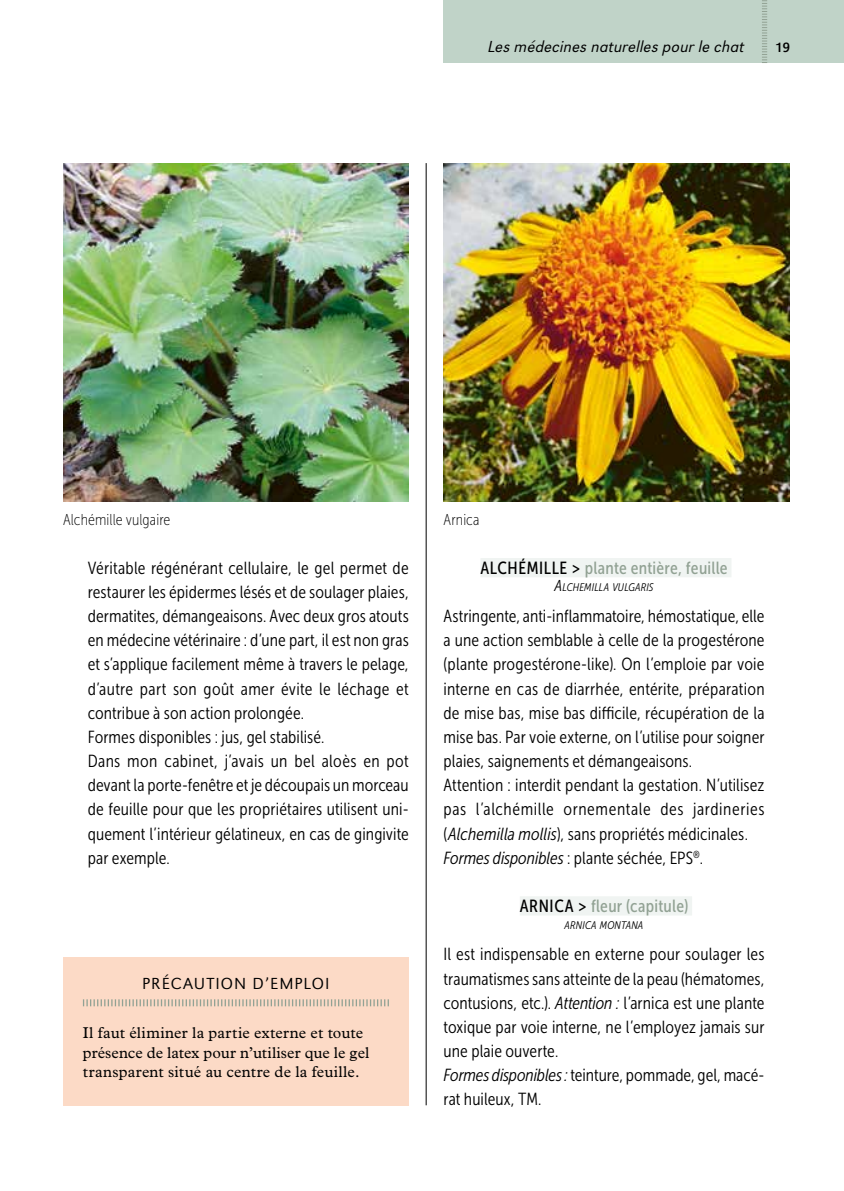
<style>
.page{position:relative;width:844px;height:1191px;background:#fff}
.page>*{position:absolute;margin:0;border:0;box-sizing:border-box;transform-origin:0 0}
.t1{font:17.5px/24.2px "Museo Sans Cond 300";letter-spacing:.005em;color:#000}
.t2{font:17.5px "Museo Sans Cond 500";letter-spacing:.015em;color:#92a294}
.t3{font:16.62px "URW Grotesk T Ligh Obli";letter-spacing:.005em;color:#000}
.t4{font:16.62px "URW Grotesk T Ligh";letter-spacing:.065em;color:#000}
.t5{font:15.75px/19.2px "Plantin";letter-spacing:.005em;color:#000}
.t6{font:15.75px "Museo Sans Cond 100";letter-spacing:.01em;color:#000}
.t7{font:14px "URW Grotesk T";color:#000}
.t8{font:italic 11.03px "Museo Sans Cond 300";letter-spacing:.01em;color:#000}
.s1{color:#000}
.s2{font-size:15.75px}
.s3{font-style:italic}
</style>
<div class="page">
<div style="left:443px;top:0;width:400px;height:63px;background:#c0d3c8"></div>
<svg style="left:762px;top:0;width:5px;height:63px"></svg>
<hr style="left:425px;top:163px;width:1px;height:942px;background:#000">
<div style="left:480px;top:558px;width:251px;height:19px;background:#f0f4f2"></div>
<div style="left:519px;top:896px;width:173px;height:19px;background:#f0f4f2"></div>
<div style="left:63px;top:956px;width:345px;height:149px;background:#fcdac6"></div>
<svg style="left:83px;top:999px;width:306px;height:7px"></svg>
<img style="left:63px;top:163px;width:345px;height:338px">
<img style="left:443px;top:163px;width:346px;height:338px">
<p class="t3" style="left:488px;top:37px;width:258px">Les médecines naturelles pour le chat</p>
<p class="t7" style="left:774px;top:40px;width:17px">19</p>
<p class="t6" style="left:63px;top:512px;width:109px">Alchémille vulgaire</p>
<p class="t6" style="left:443px;top:512px;width:37px">Arnica</p>
<p class="t1" style="left:88px;top:556px;width:322px">Véritable régénérant cellulaire, le gel permet de restaurer les épidermes lésés et de soulager plaies, dermatites, démangeaisons. Avec deux gros atouts en médecine vétérinaire : d’une part, il est non gras et s’applique facilement même à travers le pelage, d’autre part son goût amer évite le léchage et contribue à son action prolongée.<br>Formes disponibles : jus, gel stabilisé.<br>Dans mon cabinet, j’avais un bel aloès en pot devant la porte-fenêtre et je découpais un morceau de feuille pour que les propriétaires utilisent uni&shy;quement l’intérieur gélatineux, en cas de gingivite par exemple.</p>
<p class="t4" style="left:142px;top:974px;width:189px">PRÉCAUTION D’EMPLOI</p>
<p class="t5" style="left:83px;top:1023px;width:288px">Il faut éliminer la partie externe et toute présence de latex pour n’utiliser que le gel transparent situé au centre de la feuille.</p>
<p class="t2" style="left:480px;top:558px;width:249px"><span class="s1">ALCHÉMILLE &gt;</span> plante entière, feuille</p>
<p class="t8" style="left:554px;top:581px;width:100px"><span class="s2">A</span>LCHEMILLA VULGARIS</p>
<p class="t1" style="left:443px;top:604px;width:322px">Astringente, anti-inflammatoire, hémostatique, elle a une action semblable à celle de la progestérone (plante progestérone-like). On l’emploie par voie interne en cas de diarrhée, entérite, préparation de mise bas, mise bas difficile, récupération de la mise bas. Par voie externe, on l’utilise pour soigner plaies, saignements et démangeaisons.<br>Attention : interdit pendant la gestation. N’utilisez pas l’alchémille ornementale des jardineries (<span class="s3">Alchemilla mollis</span>), sans propriétés médicinales.<br><span class="s3">Formes disponibles</span> : plante séchée, EPS<sup>®</sup>.</p>
<p class="t2" style="left:519px;top:896px;width:170px"><span class="s1">ARNICA &gt;</span> fleur (capitule)</p>
<p class="t8" style="left:564px;top:919px;width:80px">ARNICA MONTANA</p>
<p class="t1" style="left:443px;top:942px;width:322px">Il est indispensable en externe pour soulager les traumatismes sans atteinte de la peau (hématomes, contusions, etc.). <span class="s3">Attention :</span> l’arnica est une plante toxique par voie interne, ne l’employez jamais sur une plaie ouverte.<br><span class="s3">Formes disponibles :</span> teinture, pommade, gel, macé&shy;rat huileux, TM.</p>
</div>
